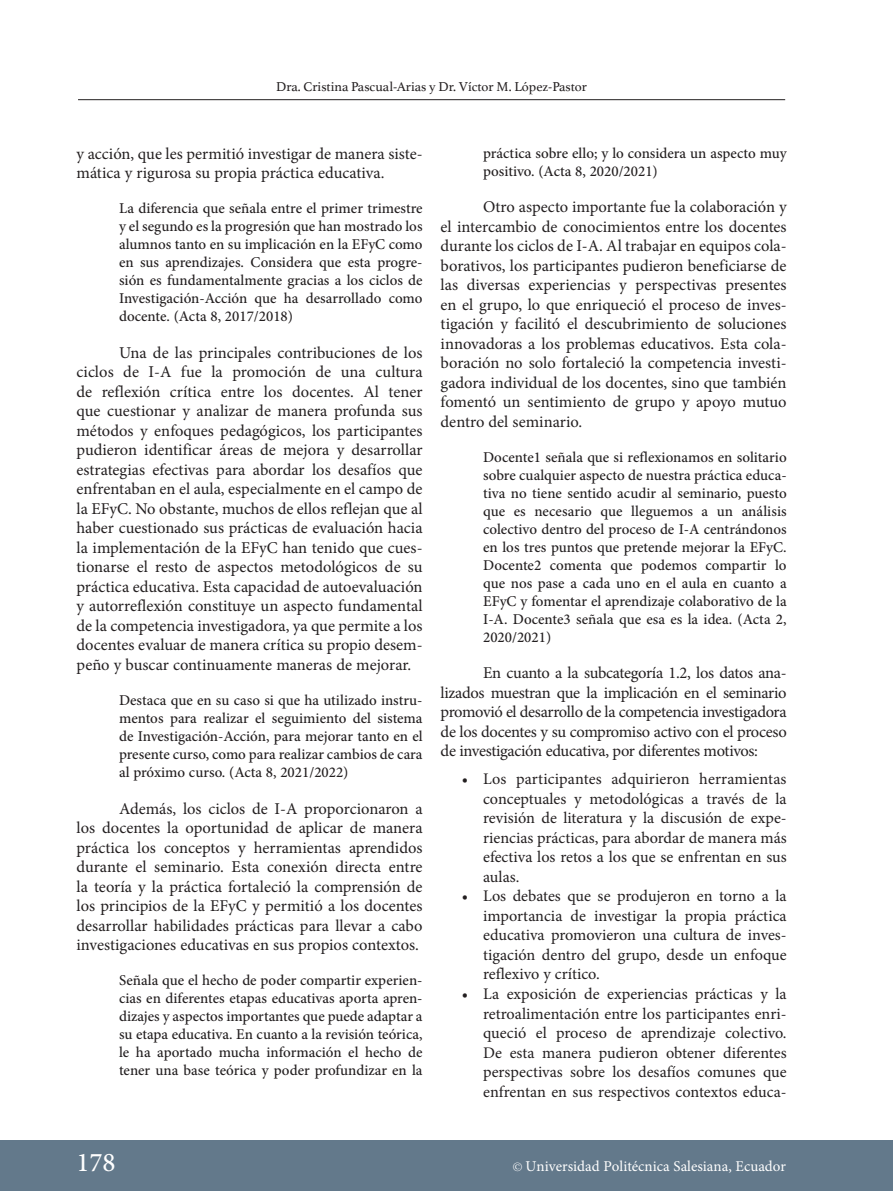
<style>
.page{position:relative;width:893px;height:1191px;background:#fff}
.page>*{position:absolute;margin:0;border:0;box-sizing:border-box;transform-origin:0 0}
.t1{font:500 27px "Minion Pro";color:#fff}
.Párrafo{font:16.5px/19.5px "Minion Pro";letter-spacing:-.005em;color:#231f20;text-align:justify}
.t2{font:16.2px/19.5px "Minion Pro";color:#231f20;text-align:justify}
.Citas{font:500 15px/18px "Minion Pro";color:#231f20;text-align:justify}
.t3{font:15px "Minion Pro";color:#fff}
.t4{font:13.5px "Athelas";color:#231f20}
.s1{font-family:"Palatino";font-size:12px}
</style>
<div class="page">
<hr style="left:78px;top:99px;width:707px;height:1px;background:#231f20">
<div style="left:0;top:1140px;width:892px;height:51px;background:#63798b"></div>
<p class="t4" style="left:276px;top:76px;width:312px">Dra. Cristina Pascual-Arias y Dr. Víctor M. López-Pastor</p>
<p class="Párrafo" style="left:77px;top:144px;width:348px">y acción, que les permitió investigar de manera siste&shy;mática y rigurosa su propia práctica educativa.</p>
<p class="Citas" style="left:119px;top:199px;width:305px">La diferencia que señala entre el primer trimestre y el segundo es la progresión que han mostrado los alumnos tanto en su implicación en la EFyC como en sus aprendizajes. Considera que esta progre&shy;sión es fundamentalmente gracias a los ciclos de Investigación-Acción que ha desarrollado como docente. (Acta 8, 2017/2018)</p>
<p class="Párrafo" style="left:77px;top:343px;width:348px;text-indent:43px">Una de las principales contribuciones de los ciclos de I-A fue la promoción de una cultura de reflexión crítica entre los docentes. Al tener que cuestionar y analizar de manera profunda sus métodos y enfoques pedagógicos, los participantes pudieron identificar áreas de mejora y desarrollar estrategias efectivas para abordar los desafíos que enfrentaban en el aula, especialmente en el campo de la EFyC. No obstante, muchos de ellos reflejan que al haber cuestionado sus prácticas de evaluación hacia la implementación de la EFyC han tenido que cues&shy;tionarse el resto de aspectos metodológicos de su práctica educativa. Esta capacidad de autoevaluación y autorreflexión constituye un aspecto fundamental de la competencia investigadora, ya que permite a los docentes evaluar de manera crítica su propio desem&shy;peño y buscar continuamente maneras de mejorar.</p>
<p class="Citas" style="left:119px;top:691px;width:305px">Destaca que en su caso si que ha utilizado instru&shy;mentos para realizar el seguimiento del sistema de Investigación-Acción, para mejorar tanto en el presente curso, como para realizar cambios de cara al próximo curso. (Acta 8, 2021/2022)</p>
<p class="Párrafo" style="left:77px;top:798px;width:348px;text-indent:43px">Además, los ciclos de I-A proporcionaron a los docentes la oportunidad de aplicar de manera práctica los conceptos y herramientas aprendidos durante el seminario. Esta conexión directa entre la teoría y la práctica fortaleció la comprensión de los principios de la EFyC y permitió a los docentes desarrollar habilidades prácticas para llevar a cabo investigaciones educativas en sus propios contextos.</p>
<p class="Citas" style="left:119px;top:971px;width:305px">Señala que el hecho de poder compartir experien&shy;cias en diferentes etapas educativas aporta apren&shy;dizajes y aspectos importantes que puede adaptar a su etapa educativa. En cuanto a la revisión teórica, le ha aportado mucha información el hecho de tener una base teórica y poder profundizar en la</p>
<p class="Citas" style="left:483px;top:144px;width:305px">práctica sobre ello; y lo considera un aspecto muy positivo. (Acta 8, 2020/2021)</p>
<p class="Párrafo" style="left:441px;top:197px;width:348px;text-indent:43px">Otro aspecto importante fue la colaboración y el intercambio de conocimientos entre los docentes durante los ciclos de I-A. Al trabajar en equipos cola&shy;borativos, los participantes pudieron beneficiarse de las diversas experiencias y perspectivas presentes en el grupo, lo que enriqueció el proceso de inves&shy;tigación y facilitó el descubrimiento de soluciones innovadoras a los problemas educativos. Esta cola&shy;boración no solo fortaleció la competencia investi&shy;gadora individual de los docentes, sino que también fomentó un sentimiento de grupo y apoyo mutuo dentro del seminario.</p>
<p class="Citas" style="left:483px;top:448px;width:305px">Docente1 señala que si reflexionamos en solitario sobre cualquier aspecto de nuestra práctica educa&shy;tiva no tiene sentido acudir al seminario, puesto que es necesario que lleguemos a un análisis colectivo dentro del proceso de I-A centrándonos en los tres puntos que pretende mejorar la EFyC.<br>Docente2 comenta que podemos compartir lo que nos pase a cada uno en el aula en cuanto a EFyC y fomentar el aprendizaje colaborativo de la I-A. Docente3 señala que esa es la idea. (Acta 2, 2020/2021)</p>
<p class="Párrafo" style="left:441px;top:663px;width:348px;text-indent:43px">En cuanto a la subcategoría 1.2, los datos ana&shy;lizados muestran que la implicación en el seminario promovió el desarrollo de la competencia investigadora de los docentes y su compromiso activo con el proceso de investigación educativa, por diferentes motivos:</p>
<p class="t2" style="left:483px;top:769px;width:305px;text-indent:-21px">• Los participantes adquirieron herramientas conceptuales y metodológicas a través de la revisión de literatura y la discusión de expe&shy;riencias prácticas, para abordar de manera más efectiva los retos a los que se enfrentan en sus aulas.</p>
<p class="t2" style="left:483px;top:886px;width:305px;text-indent:-21px">• Los debates que se produjeron en torno a la importancia de investigar la propia práctica educativa promovieron una cultura de inves&shy;tigación dentro del grupo, desde un enfoque reflexivo y crítico.</p>
<p class="t2" style="left:483px;top:984px;width:305px;text-indent:-21px">• La exposición de experiencias prácticas y la retroalimentación entre los participantes enri&shy;queció el proceso de aprendizaje colectivo.<br>De esta manera pudieron obtener diferentes perspectivas sobre los desafíos comunes que enfrentan en sus respectivos contextos educa-</p>
<h1 class="t1" style="left:77px;top:1144px;width:41px">178</h1>
<p class="t3" style="left:513px;top:1156px;width:274px"><span class="s1">©</span> Universidad Politécnica Salesiana, Ecuador</p>
</div>
